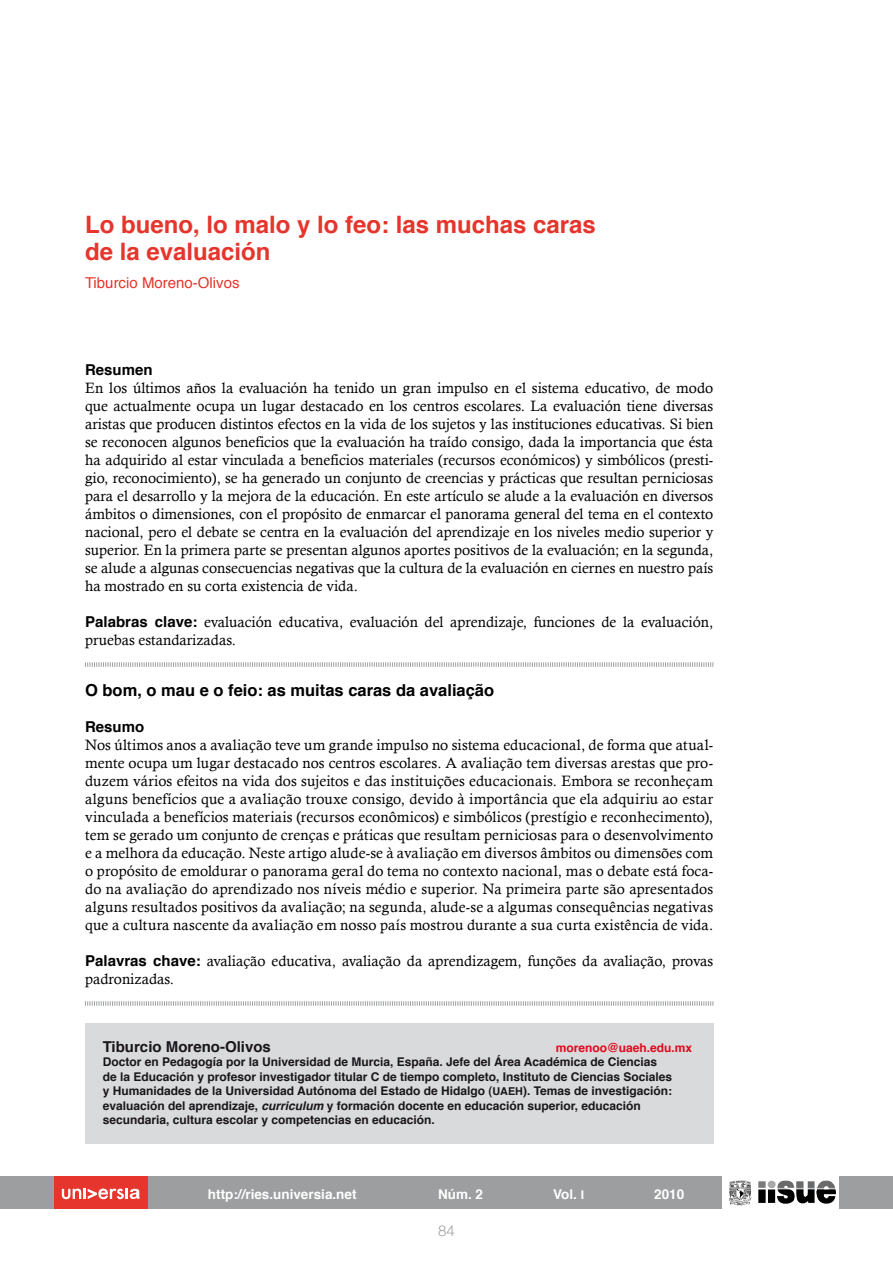
<style>
.page{position:relative;width:893px;height:1263px;background:#fff}
.page>*{position:absolute;margin:0;border:0;box-sizing:border-box;transform-origin:0 0}
.t1{font:700 24px/27px "Helvetica";color:#e5352c}
.t2{font:700 16.5px "Helvetica";color:#000}
.t3{font:15px/18px "Calisto";color:#000;text-align:justify}
.t4{font:15px "Helvetica";color:#e5352c}
.t5{font:700 15px "Helvetica";color:#19161b}
.t6{font:700 15px "Helvetica";color:#000}
.t7{font:300 15px "Helvetica Neue";color:#9c9e9f}
.t8{font:700 13.5px "Helvetica";color:#fff}
.t9{font:700 12px/14.4px "Helvetica";color:#19161b}
.t10{font:700 12px "Helvetica";color:#e1081c}
.s1{font-family:"Helvetica";font-weight:700}
.s2{font-family:"Helvetica Bold SC900";font-weight:400;font-size:10.8px}
.s3{font-style:italic}
.s4{font-family:"Helvetica Bold SC900";font-weight:400;font-size:12.15px}
</style>
<div class="page">
<div style="left:0;top:1177px;width:893px;height:32px;background:#9c9e9f"></div>
<div style="left:54px;top:1177px;width:94px;height:32px;background:#e5352c"></div>
<svg style="left:62px;top:1188px;width:78px;height:11px"></svg>
<div style="left:723px;top:1177px;width:116px;height:32px;background:#fff"></div>
<img style="left:758px;top:1180px;width:78px;height:24px">
<svg style="left:729px;top:1180px;width:22px;height:25px"></svg>
<svg style="left:85px;top:662px;width:629px;height:5px"></svg>
<svg style="left:85px;top:1001px;width:629px;height:5px"></svg>
<div style="left:85px;top:1024px;width:628px;height:120px;background:#d9dadb"></div>
<h1 class="t1" style="left:85px;top:211px;width:512px">Lo bueno, lo malo y lo feo: las muchas caras de la evaluación</h1>
<p class="t4" style="left:85px;top:271px;width:156px">Tiburcio Moreno-Olivos</p>
<p class="t6" style="left:85px;top:358px;width:69px">Resumen</p>
<p class="t3" style="left:85px;top:379px;width:630px">En los últimos años la evaluación ha tenido un gran impulso en el sistema educativo, de modo que actualmente ocupa un lugar destacado en los centros escolares. La evaluación tiene diversas aristas que producen distintos efectos en la vida de los sujetos y las instituciones educativas. Si bien se reconocen algunos beneficios que la evaluación ha traído consigo, dada la importancia que ésta ha adquirido al estar vinculada a beneficios materiales (recursos económicos) y simbólicos (presti&shy;gio, reconocimiento), se ha generado un conjunto de creencias y prácticas que resultan perniciosas para el desarrollo y la mejora de la educación. En este artículo se alude a la evaluación en diversos ámbitos o dimensiones, con el propósito de enmarcar el panorama general del tema en el contexto nacional, pero el debate se centra en la evaluación del aprendizaje en los niveles medio superior y superior. En la primera parte se presentan algunos aportes positivos de la evaluación; en la segunda, se alude a algunas consecuencias negativas que la cultura de la evaluación en ciernes en nuestro país ha mostrado en su corta existencia de vida.</p>
<p class="t3" style="left:85px;top:613px;width:630px"><span class="s1">Palabras clave:</span> evaluación educativa, evaluación del aprendizaje, funciones de la evaluación, pruebas estandarizadas.</p>
<p class="t2" style="left:85px;top:677px;width:411px">O bom, o mau e o feio: as muitas caras da avaliação</p>
<p class="t6" style="left:85px;top:715px;width:61px">Resumo</p>
<p class="t3" style="left:85px;top:736px;width:630px">Nos últimos anos a avaliação teve um grande impulso no sistema educacional, de forma que atual&shy;mente ocupa um lugar destacado nos centros escolares. A avaliação tem diversas arestas que pro&shy;duzem vários efeitos na vida dos sujeitos e das instituições educacionais. Embora se reconheçam alguns benefícios que a avaliação trouxe consigo, devido à importância que ela adquiriu ao estar vinculada a benefícios materiais (recursos econômicos) e simbólicos (prestígio e reconhecimento), tem se gerado um conjunto de crenças e práticas que resultam perniciosas para o desenvolvimento e a melhora da educação. Neste artigo alude-se à avaliação em diversos âmbitos ou dimensões com o propósito de emoldurar o panorama geral do tema no contexto nacional, mas o debate está foca&shy;do na avaliação do aprendizado nos níveis médio e superior. Na primeira parte são apresentados alguns resultados positivos da avaliação; na segunda, alude-se a algumas consequências negativas que a cultura nascente da avaliação em nosso país mostrou durante a sua curta existência de vida.</p>
<p class="t3" style="left:85px;top:952px;width:630px"><span class="s1">Palavras chave:</span> avaliação educativa, avaliação da aprendizagem, funções da avaliação, provas padronizadas.</p>
<p class="t5" style="left:103px;top:1034px;width:170px">Tiburcio Moreno-Olivos</p>
<p class="t10" style="left:556px;top:1038px;width:138px">morenoo@uaeh.edu.mx</p>
<p class="t9" style="left:103px;top:1055px;width:571px">Doctor en Pedagogía por la Universidad de Murcia, España. Jefe del Área Académica de Ciencias de la Educación y profesor investigador titular C de tiempo completo, Instituto de Ciencias Sociales y Humanidades de la Universidad Autónoma del Estado de Hidalgo (<span class="s2">UAEH</span>). Temas de investigación: evaluación del aprendizaje, <span class="s3">curriculum</span> y formación docente en educación superior, educación secundaria, cultura escolar y competencias en educación.</p>
<p class="t8" style="left:208px;top:1183px;width:150px">http://ries.universia.net</p>
<p class="t8" style="left:438px;top:1183px;width:47px">Núm. 2</p>
<p class="t8" style="left:553px;top:1183px;width:32px">Vol. <span class="s4">I</span></p>
<p class="t8" style="left:654px;top:1183px;width:32px">2010</p>
<p class="t7" style="left:438px;top:1221px;width:18px">84</p>
</div>
